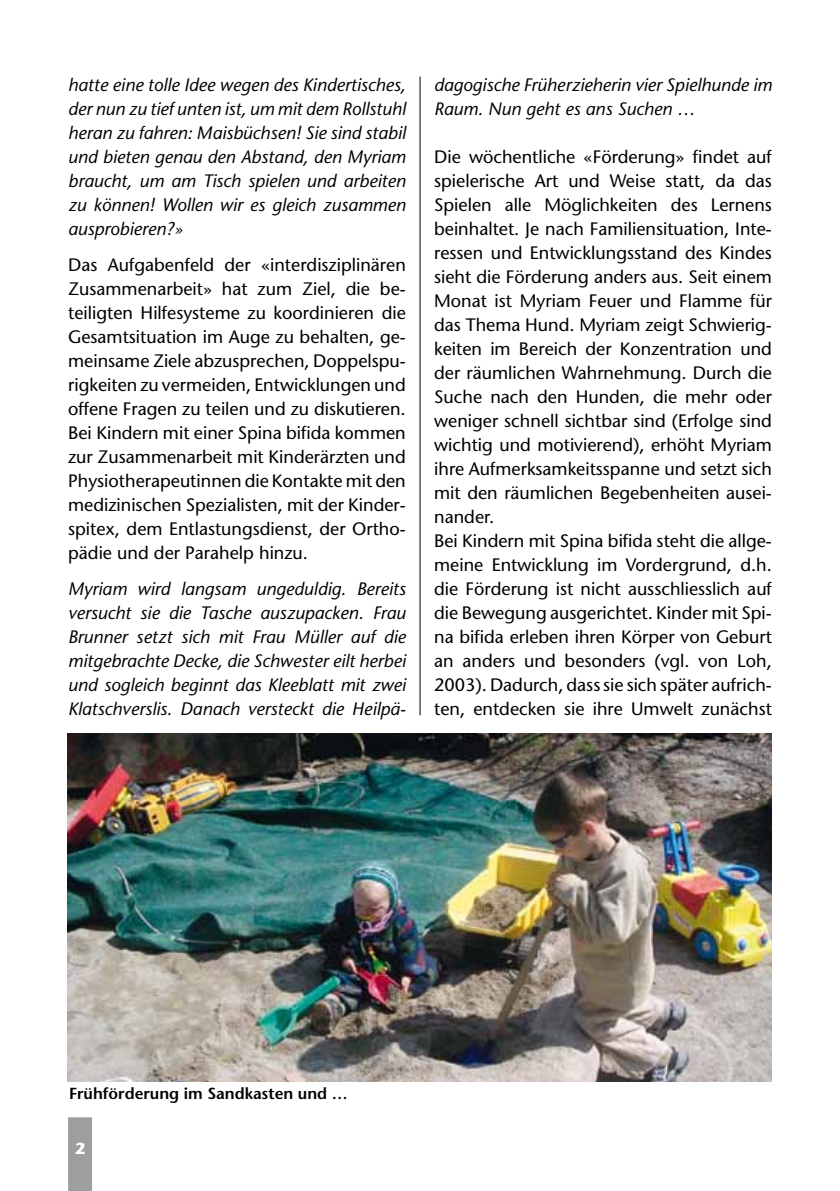
<style>
.page{position:relative;width:840px;height:1191px;background:#fff}
.page>*{position:absolute;margin:0;border:0;box-sizing:border-box;transform-origin:0 0}
.t1{font:18px/24px "Stone Sans";color:#000;text-align:justify}
.t2{font:italic 18px/24px "Stone Sans";color:#000;text-align:justify}
.t3{font:600 16px "Stone Sans";color:#000}
.t4{font:700 16px "Stone Sans";color:#fff}
</style>
<div class="page">
<div style="left:68px;top:1117px;width:24px;height:74px;background:#9c9e9f"></div>
<hr style="left:419px;top:77px;width:1px;height:638px;background:#000">
<img style="left:68px;top:733px;width:703px;height:348px">
<p class="t2" style="left:68px;top:72px;width:339px">hatte eine tolle Idee wegen des Kindertisches, der nun zu tief unten ist, um mit dem Rollstuhl heran zu fahren: Maisbüchsen! Sie sind stabil und bieten genau den Abstand, den Myriam braucht, um am Tisch spielen und arbeiten zu können! Wollen wir es gleich zusammen ausprobieren?»</p>
<p class="t1" style="left:68px;top:252px;width:339px">Das Aufgabenfeld der «interdisziplinären Zusammenarbeit» hat zum Ziel, die be&shy;teiligten Hilfesysteme zu koordinieren die Gesamtsituation im Auge zu behalten, ge&shy;meinsame Ziele abzusprechen, Doppelspu&shy;rigkeiten zu vermeiden, Entwicklungen und offene Fragen zu teilen und zu diskutieren.<br>Bei Kindern mit einer Spina bifida kommen zur Zusammenarbeit mit Kinderärzten und Physiotherapeutinnen die Kontakte mit den medizinischen Spezialisten, mit der Kinder&shy;spitex, dem Entlastungsdienst, der Ortho&shy;pädie und der Parahelp hinzu.</p>
<p class="t2" style="left:68px;top:576px;width:339px">Myriam wird langsam ungeduldig. Bereits versucht sie die Tasche auszupacken. Frau Brunner setzt sich mit Frau Müller auf die mitgebrachte Decke, die Schwester eilt herbei und sogleich beginnt das Kleeblatt mit zwei Klatschverslis. Danach versteckt die Heilpä-</p>
<p class="t2" style="left:434px;top:72px;width:339px">dagogische Früherzieherin vier Spielhunde im<br>Raum. Nun geht es ans Suchen …</p>
<p class="t1" style="left:434px;top:144px;width:339px;text-align:left">Die wöchentliche «Förderung» findet auf spielerische Art und Weise statt, da das Spielen alle Möglichkeiten des Lernens beinhaltet. Je nach Familiensituation, Inte&shy;ressen und Entwicklungsstand des Kindes sieht die Förderung anders aus. Seit einem Monat ist Myriam Feuer und Flamme für das Thema Hund. Myriam zeigt Schwierig&shy;keiten im Bereich der Konzentration und der räumlichen Wahrnehmung. Durch die Suche nach den Hunden, die mehr oder weniger schnell sichtbar sind (Erfolge sind wichtig und motivierend), erhöht Myriam ihre Aufmerksamkeitsspanne und setzt sich mit den räumlichen Begebenheiten ausei&shy;nander.<br>Bei Kindern mit Spina bifida steht die allge&shy;meine Entwicklung im Vordergrund, d.h. die Förderung ist nicht ausschliesslich auf die Bewegung ausgerichtet. Kinder mit Spi&shy;na bifida erleben ihren Körper von Geburt an anders und besonders (vgl. von Loh, 2003). Dadurch, dass sie sich später aufrich&shy;ten, entdecken sie ihre Umwelt zunächst</p>
<p class="t3" style="left:69px;top:1083px;width:280px">Frühförderung im Sandkasten und …</p>
<p class="t4" style="left:75px;top:1137px;width:12px">2</p>
</div>
